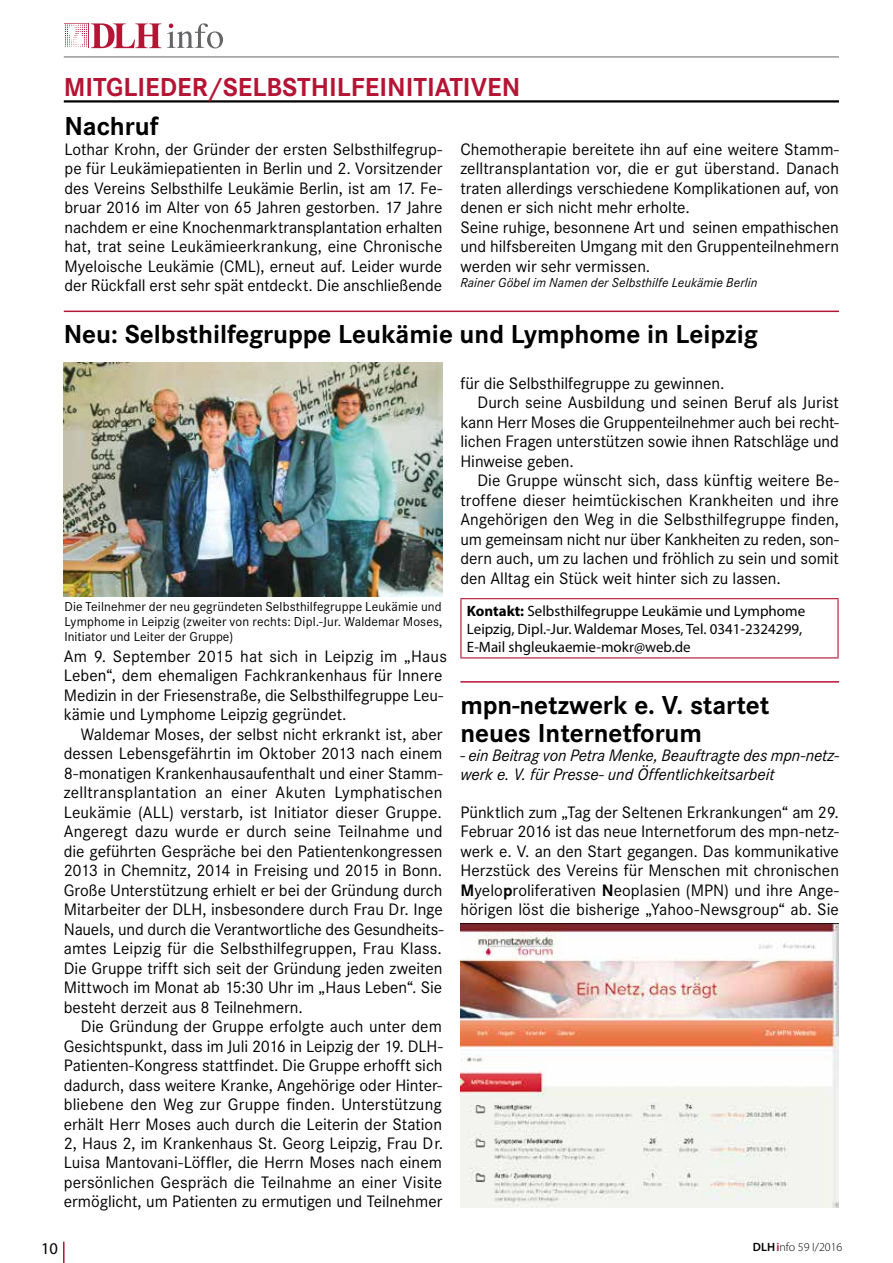
<style>
.page{position:relative;width:893px;height:1263px;background:#fff}
.page>*{position:absolute;margin:0;border:0;box-sizing:border-box;transform-origin:0 0}
.t1{font:700 27px/28.5px "Corporate S";color:#000}
.t2{font:700 27px "Corporate S";color:#b51434}
.t3{font:17.25px/19.5px "Corporate S";color:#000;text-align:justify}
.t4{font:italic 17.25px/18.8px "Corporate S";letter-spacing:-.005em;color:#000}
.t5{font:16.5px "Myriad Pro";color:#000}
.t6{font:15px/18px "Myriad Pro";color:#000}
.t7{font:13.5px/15px "Corporate S";color:#000;text-align:justify}
.t8{font:italic 13.5px "Corporate S";letter-spacing:.005em;color:#000}
.t9{font:300 12px "Myriad Pro";color:#000}
.s1{font-weight:700}
.s2{font-weight:600}
.s3{font-weight:600;color:#b51434}
</style>
<div class="page">
<hr style="left:64px;top:100px;width:775px;height:3px;background:#000">
<hr style="left:64px;top:311px;width:775px;height:1px;background:#b51434">
<img style="left:64px;top:362px;width:378px;height:234px">
<hr style="left:460px;top:681px;width:379px;height:2px;background:#b51434">
<hr style="left:460px;top:598px;width:379px;height:1px;background:#b51434">
<hr style="left:460px;top:599px;width:1px;height:58px;background:#b51434">
<hr style="left:837px;top:599px;width:2px;height:58px;background:#b51434">
<hr style="left:460px;top:657px;width:379px;height:1px;background:#b51434">
<img style="left:460px;top:924px;width:379px;height:284px">
<svg style="left:64px;top:23px;width:97px;height:25px"></svg>
<svg style="left:167px;top:23px;width:56px;height:25px"></svg>
<hr style="left:64px;top:57px;width:775px;height:1px;background:#646567">
<hr style="left:63px;top:1242px;width:2px;height:21px;background:#b51434">
<h1 class="t2" style="left:64px;top:72px;width:458px">MITGLIEDER/SELBSTHILFEINITIATIVEN</h1>
<h1 class="t1" style="left:65px;top:112px;width:96px">Nachruf</h1>
<p class="t3" style="left:65px;top:139px;width:379px">Lothar Krohn, der Gründer der ersten Selbsthilfegrup&shy;pe für Leukämiepatienten in Berlin und 2. Vorsitzender des Vereins Selbsthilfe Leukämie Berlin, ist am 17. Fe&shy;bruar 2016 im Alter von 65 Jahren gestorben. 17 Jahre nachdem er eine Knochenmarktransplantation erhalten hat, trat seine Leukämieerkrankung, eine Chronische Myeloische Leukämie (CML), erneut auf. Leider wurde der Rückfall erst sehr spät entdeckt. Die anschließende</p>
<h1 class="t1" style="left:64px;top:321px;width:696px">Neu: Selbsthilfegruppe Leukämie und Lymphome in Leipzig</h1>
<p class="t3" style="left:460px;top:139px;width:380px;text-align:left">Chemotherapie bereitete ihn auf eine weitere Stamm&shy;zelltransplantation vor, die er gut überstand. Danach traten allerdings verschiedene Komplikationen auf, von denen er sich nicht mehr erholte.<br>Seine ruhige, besonnene Art und seinen empathischen und hilfsbereiten Umgang mit den Gruppenteilnehmern werden wir sehr vermissen.</p>
<p class="t8" style="left:460px;top:274px;width:299px">Rainer Göbel im Namen der Selbsthilfe Leukämie Berlin</p>
<p class="t7" style="left:65px;top:599px;width:379px">Die Teilnehmer der neu gegründeten Selbsthilfegruppe Leukämie und Lymphome in Leipzig (zweiter von rechts: Dipl.-Jur. Waldemar Moses, Initiator und Leiter der Gruppe)</p>
<p class="t3" style="left:64px;top:646px;width:385px;text-align:left">Am 9. September 2015 hat sich in Leipzig im „Haus Leben“, dem ehemaligen Fachkrankenhaus für Innere Medizin in der Friesenstraße, die Selbsthilfegruppe Leu&shy;kämie und Lymphome Leipzig gegründet.</p>
<p class="t3" style="left:64px;top:724px;width:381px;text-indent:17px">Waldemar Moses, der selbst nicht erkrankt ist, aber dessen Lebensgefährtin im Oktober 2013 nach einem 8-monatigen Krankenhausaufenthalt und einer Stamm&shy;zelltransplantation an einer Akuten Lymphatischen Leukämie (ALL) verstarb, ist Initiator dieser Gruppe.<br>Angeregt dazu wurde er durch seine Teilnahme und die geführten Gespräche bei den Patientenkongressen 2013 in Chemnitz, 2014 in Freising und 2015 in Bonn.<br>Große Unterstützung erhielt er bei der Gründung durch Mitarbeiter der DLH, insbesondere durch Frau Dr. Inge Nauels, und durch die Verantwortliche des Gesundheits&shy;amtes Leipzig für die Selbsthilfegruppen, Frau Klass.<br>Die Gruppe trifft sich seit der Gründung jeden zweiten Mittwoch im Monat ab 15:30 Uhr im „Haus Leben“. Sie besteht derzeit aus 8 Teilnehmern.</p>
<p class="t3" style="left:64px;top:1017px;width:381px;text-indent:17px">Die Gründung der Gruppe erfolgte auch unter dem Gesichtspunkt, dass im Juli 2016 in Leipzig der 19. DLH-Patienten-Kongress stattfindet. Die Gruppe erhofft sich dadurch, dass weitere Kranke, Angehörige oder Hinter&shy;bliebene den Weg zur Gruppe finden. Unterstützung erhält Herr Moses auch durch die Leiterin der Station 2, Haus 2, im Krankenhaus St. Georg Leipzig, Frau Dr.<br>Luisa Mantovani-Löffler, die Herrn Moses nach einem persönlichen Gespräch die Teilnahme an einer Visite ermöglicht, um Patienten zu ermutigen und Teilnehmer</p>
<p class="t3" style="left:460px;top:373px;width:266px">für die Selbsthilfegruppe zu gewinnen.</p>
<p class="t3" style="left:477px;top:393px;width:363px">Durch seine Ausbildung und seinen Beruf als Jurist</p>
<p class="t3" style="left:460px;top:412px;width:380px">kann Herr Moses die Gruppenteilnehmer auch bei recht-</p>
<p class="t3" style="left:460px;top:432px;width:380px">lichen Fragen unterstützen sowie ihnen Ratschläge und</p>
<p class="t3" style="left:460px;top:451px;width:115px">Hinweise geben.</p>
<p class="t3" style="left:477px;top:471px;width:363px">Die Gruppe wünscht sich, dass künftig weitere Be-</p>
<p class="t3" style="left:460px;top:490px;width:380px">troffene dieser heimtückischen Krankheiten und ihre</p>
<p class="t3" style="left:460px;top:510px;width:380px">Angehörigen den Weg in die Selbsthilfegruppe finden,</p>
<p class="t3" style="left:460px;top:529px;width:380px">um gemeinsam nicht nur über Kankheiten zu reden, son-</p>
<p class="t3" style="left:460px;top:549px;width:380px">dern auch, um zu lachen und fröhlich zu sein und somit</p>
<p class="t3" style="left:460px;top:568px;width:322px">den Alltag ein Stück weit hinter sich zu lassen.</p>
<p class="t6" style="left:467px;top:602px;width:340px"><span class="s1">Kontakt:</span> Selbsthilfegruppe Leukämie und Lymphome<br>Leipzig, Dipl.-Jur. Waldemar Moses, Tel. 0341-2324299,<br>E-Mail shgleukaemie-mokr@web.de</p>
<h1 class="t1" style="left:460px;top:691px;width:310px">mpn-netzwerk e. V. startet neues Internetforum</h1>
<p class="t4" style="left:460px;top:746px;width:380px">- ein Beitrag von Petra Menke, Beauftragte des mpn-netz&shy;werk e. V. für Presse- und Öffentlichkeitsarbeit</p>
<p class="t3" style="left:460px;top:802px;width:380px">Pünktlich zum „Tag der Seltenen Erkrankungen“ am 29.<br>Februar 2016 ist das neue Internetforum des mpn-netz&shy;werk e. V. an den Start gegangen. Das kommunikative Herzstück des Vereins für Menschen mit chronischen <span class="s1">M</span>yelo<span class="s1">p</span>roliferativen <span class="s1">N</span>eoplasien (MPN) und ihre Ange&shy;hörigen löst die bisherige „Yahoo-Newsgroup“ ab. Sie</p>
<p class="t5" style="left:41px;top:1238px;width:18px">10</p>
<p class="t9" style="left:753px;top:1239px;width:91px"><span class="s2">DLH</span><span class="s3">i</span>nfo 59 I/2016</p>
</div>
